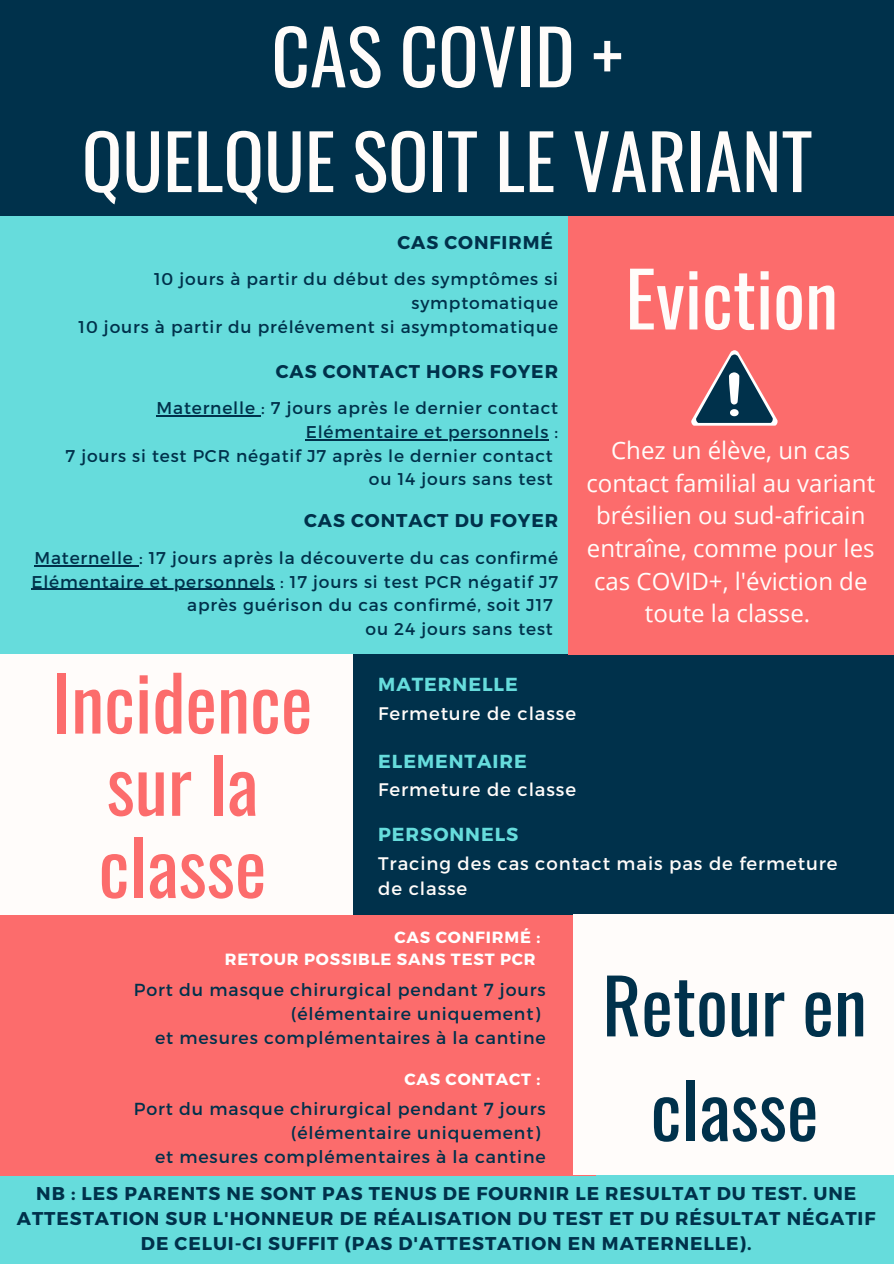
<style>
.page{position:relative;width:894px;height:1264px;background:#fff}
.page>*{position:absolute;margin:0;border:0;box-sizing:border-box;transform-origin:0 0}
.t1{font:75px "Oswald";color:#fffcfa}
.t2{font:75px/82.2px "Oswald";color:#fc6c6c;text-align:center}
.t3{font:75px/104.7px "Oswald";color:#00314b;text-align:center}
.t4{font:24px/32.7px "Open Sans";color:#fffcfa;text-align:center}
.t5{font:700 18.9px "Montserrat";letter-spacing:.05em;color:#66dcdc}
.t6{font:700 18.45px/24.8px "Montserrat";letter-spacing:.05em;color:#00314b;text-align:center}
.t7{font:18.15px/24.8px "Montserrat";letter-spacing:.05em;color:#fffcfa}
.t8{font:17.4px/23.7px "Montserrat";letter-spacing:.05em;color:#00314b}
.t9{font:17.1px/23.7px "Montserrat";letter-spacing:.05em;color:#00314b;text-align:right}
.t10{font:700 16.2px "Montserrat";letter-spacing:.05em;color:#fff}
</style>
<div class="page">
<div style="left:0;top:0;width:893px;height:1263px;background:#00314b"></div>
<div style="left:0;top:654px;width:352px;height:351px;background:#fffcfa"></div>
<div style="left:0;top:217px;width:595px;height:437px;background:#66dcdc"></div>
<div style="left:0;top:1175px;width:893px;height:88px;background:#66dcdc"></div>
<div style="left:0;top:915px;width:595px;height:260px;background:#fc6c6c"></div>
<div style="left:568px;top:216px;width:325px;height:438px;background:#fc6c6c"></div>
<div style="left:573px;top:914px;width:320px;height:260px;background:#fffcfa"></div>
<svg style="left:691px;top:350px;width:87px;height:75px"></svg>
<hr style="left:156px;top:415px;width:105px;height:1px;background:#00314b">
<hr style="left:305px;top:439px;width:244px;height:1px;background:#00314b">
<hr style="left:34px;top:565px;width:105px;height:1px;background:#00314b">
<hr style="left:31px;top:588px;width:244px;height:2px;background:#00314b">
<p class="t1" style="left:271px;top:-2px;width:353px">CAS COVID +</p>
<p class="t1" style="left:82px;top:103px;width:732px">QUELQUE SOIT LE VARIANT</p>
<p class="t6" style="left:397px;top:229px;width:157px">CAS CONFIRMÉ</p>
<p class="t9" style="left:154px;top:266px;width:405px">10 jours à partir du début des symptômes si symptomatique</p>
<p class="t9" style="left:79px;top:314px;width:481px">10 jours à partir du prélévement si asymptomatique</p>
<p class="t6" style="left:276px;top:358px;width:284px">CAS CONTACT HORS FOYER</p>
<p class="t9" style="left:156px;top:395px;width:403px">Maternelle : 7 jours après le dernier contact</p>
<p class="t9" style="left:305px;top:419px;width:254px">Elémentaire et personnels :</p>
<p class="t9" style="left:66px;top:443px;width:488px">7 jours si test PCR négatif J7 après le dernier contact</p>
<p class="t9" style="left:369px;top:466px;width:185px">ou 14 jours sans test</p>
<p class="t6" style="left:304px;top:507px;width:255px">CAS CONTACT DU FOYER</p>
<p class="t9" style="left:34px;top:545px;width:525px">Maternelle : 17 jours après la découverte du cas confirmé</p>
<p class="t9" style="left:187px;top:568px;width:372px;text-align:left;text-indent:-156px">Elémentaire et personnels : 17 jours si test PCR négatif J7 après guérison du cas confirmé, soit J17</p>
<p class="t9" style="left:365px;top:616px;width:189px">ou 24 jours sans test</p>
<p class="t1" style="left:625px;top:240px;width:214px">Eviction</p>
<p class="t4" style="left:586px;top:433px;width:290px">Chez un élève, un cas contact familial au variant brésilien ou sud-africain entraîne, comme pour les cas COVID+, l'éviction de toute la classe.</p>
<p class="t2" style="left:53px;top:658px;width:261px">Incidence sur la classe</p>
<p class="t5" style="left:378px;top:672px;width:141px">MATERNELLE</p>
<p class="t7" style="left:378px;top:699px;width:199px">Fermeture de classe</p>
<p class="t5" style="left:378px;top:748px;width:150px">ELEMENTAIRE</p>
<p class="t7" style="left:378px;top:776px;width:199px">Fermeture de classe</p>
<p class="t5" style="left:378px;top:822px;width:142px">PERSONNELS</p>
<p class="t7" style="left:378px;top:850px;width:460px">Tracing des cas contact mais pas de fermeture de classe</p>
<p class="t10" style="left:394px;top:926px;width:147px">CAS CONFIRMÉ :</p>
<p class="t10" style="left:225px;top:948px;width:312px">RETOUR POSSIBLE SANS TEST PCR</p>
<p class="t8" style="left:291px;top:977px;width:256px;text-indent:-157px">Port du masque chirurgical pendant 7 jours (élémentaire uniquement)</p>
<p class="t8" style="left:155px;top:1024px;width:392px">et mesures complémentaires à la cantine</p>
<p class="t3" style="left:602px;top:950px;width:266px">Retour en classe</p>
<p class="t10" style="left:404px;top:1068px;width:137px">CAS CONTACT :</p>
<p class="t8" style="left:291px;top:1096px;width:256px;text-indent:-157px">Port du masque chirurgical pendant 7 jours (élémentaire uniquement)</p>
<p class="t8" style="left:155px;top:1143px;width:392px">et mesures complémentaires à la cantine</p>
<p class="t6" style="left:17px;top:1180px;width:859px">NB : LES PARENTS NE SONT PAS TENUS DE FOURNIR LE RESULTAT DU TEST. UNE<br>ATTESTATION SUR L'HONNEUR DE RÉALISATION DU TEST ET DU RÉSULTAT NÉGATIF<br>DE CELUI-CI SUFFIT (PAS D'ATTESTATION EN MATERNELLE).</p>
</div>
